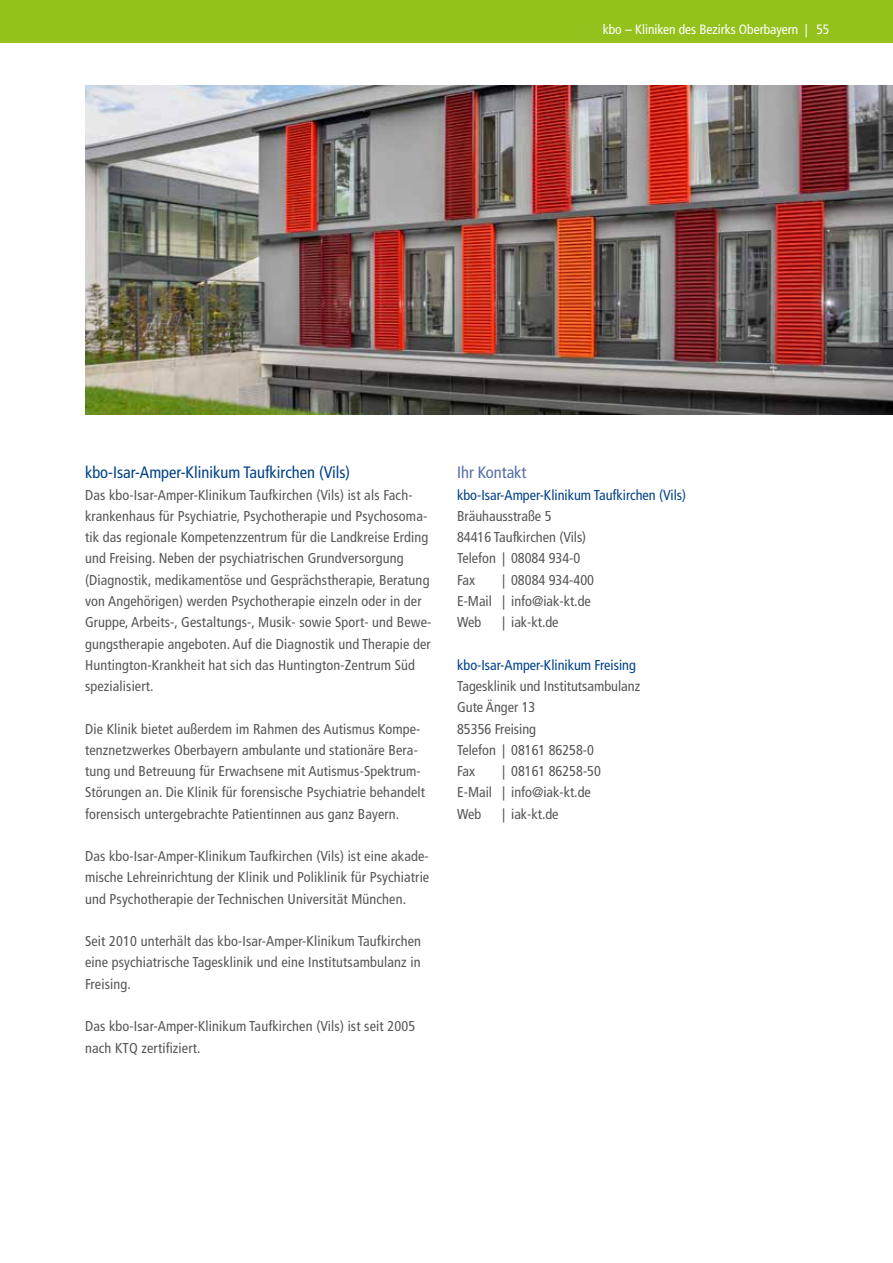
<style>
.page{position:relative;width:893px;height:1263px;background:#fff}
.page>*{position:absolute;margin:0;border:0;box-sizing:border-box;transform-origin:0 0}
.t1{font:condensed 16.5px "Frutiger LT Com";color:#004189}
.t2{font:condensed 16.5px "Frutiger LT Com";color:#546eaa}
.t3{font:condensed 14.25px/21.3px "Frutiger LT Com";letter-spacing:.01em;color:#565656}
.t4{font:condensed 14.25px "Frutiger LT Com";color:#004189}
.t5{font:condensed 13.5px "Frutiger LT Com";color:#fff}
</style>
<div class="page">
<img style="left:85px;top:85px;width:808px;height:330px">
<div style="left:0;top:0;width:893px;height:43px;background:#94c11c"></div>
<p class="t5" style="left:603px;top:21px;width:228px">kbo – Kliniken des Bezirks Oberbayern | 55</p>
<p class="t1" style="left:85px;top:463px;width:267px">kbo-Isar-Amper-Klinikum Taufkirchen (Vils)</p>
<p class="t3" style="left:85px;top:484px;width:348px">Das kbo-Isar-Amper-Klinikum Taufkirchen (Vils) ist als Fach&shy;krankenhaus für Psychiatrie, Psychotherapie und Psychosoma&shy;tik das regionale Kompetenzzentrum für die Landkreise Erding und Freising. Neben der psychiatrischen Grundversorgung (Diagnostik, medikamentöse und Gesprächstherapie, Beratung von Angehörigen) werden Psychotherapie einzeln oder in der Gruppe, Arbeits-, Gestaltungs-, Musik- sowie Sport- und Bewe&shy;gungstherapie angeboten. Auf die Diagnostik und Therapie der Huntington-Krankheit hat sich das Huntington-Zentrum Süd spezialisiert.</p>
<p class="t3" style="left:85px;top:718px;width:342px">Die Klinik bietet außerdem im Rahmen des Autismus Kompe&shy;tenznetzwerkes Oberbayern ambulante und stationäre Bera&shy;tung und Betreuung für Erwachsene mit Autismus-Spektrum-Störungen an. Die Klinik für forensische Psychiatrie behandelt forensisch untergebrachte Patientinnen aus ganz Bayern.</p>
<p class="t3" style="left:85px;top:846px;width:346px;text-align:justify">Das kbo-Isar-Amper-Klinikum Taufkirchen (Vils) ist eine akade&shy;mische Lehreinrichtung der Klinik und Poliklinik für Psychiatrie und Psychotherapie der Technischen Universität München.</p>
<p class="t3" style="left:85px;top:931px;width:338px;text-align:justify">Seit 2010 unterhält das kbo-Isar-Amper-Klinikum Taufkirchen eine psychiatrische Tagesklinik und eine Institutsambulanz in Freising.</p>
<p class="t3" style="left:85px;top:1016px;width:332px">Das kbo-Isar-Amper-Klinikum Taufkirchen (Vils) ist seit 2005 nach KTQ zertifiziert.</p>
<p class="t2" style="left:457px;top:463px;width:71px">Ihr Kontakt</p>
<p class="t4" style="left:457px;top:486px;width:231px">kbo-Isar-Amper-Klinikum Taufkirchen (Vils)</p>
<p class="t3" style="left:457px;top:505px;width:131px">Bräuhausstraße 5<br>84416 Taufkirchen (Vils)<br>Telefon | 08084 934-0<br>Fax</p>
<p class="t3" style="left:457px;top:569px;width:138px;text-indent:45px">| 08084 934-400<br>E-Mail | info@iak-kt.de<br>Web</p>
<p class="t3" style="left:502px;top:612px;width:58px">| iak-kt.de</p>
<p class="t4" style="left:457px;top:656px;width:180px">kbo-Isar-Amper-Klinikum Freising</p>
<p class="t3" style="left:457px;top:675px;width:185px">Tagesklinik und Institutsambulanz<br>Gute Änger 13<br>85356 Freising<br>Telefon | 08161 86258-0<br>Fax</p>
<p class="t3" style="left:457px;top:761px;width:145px;text-indent:45px">| 08161 86258-50<br>E-Mail | info@iak-kt.de<br>Web</p>
<p class="t3" style="left:502px;top:803px;width:58px">| iak-kt.de</p>
</div>
